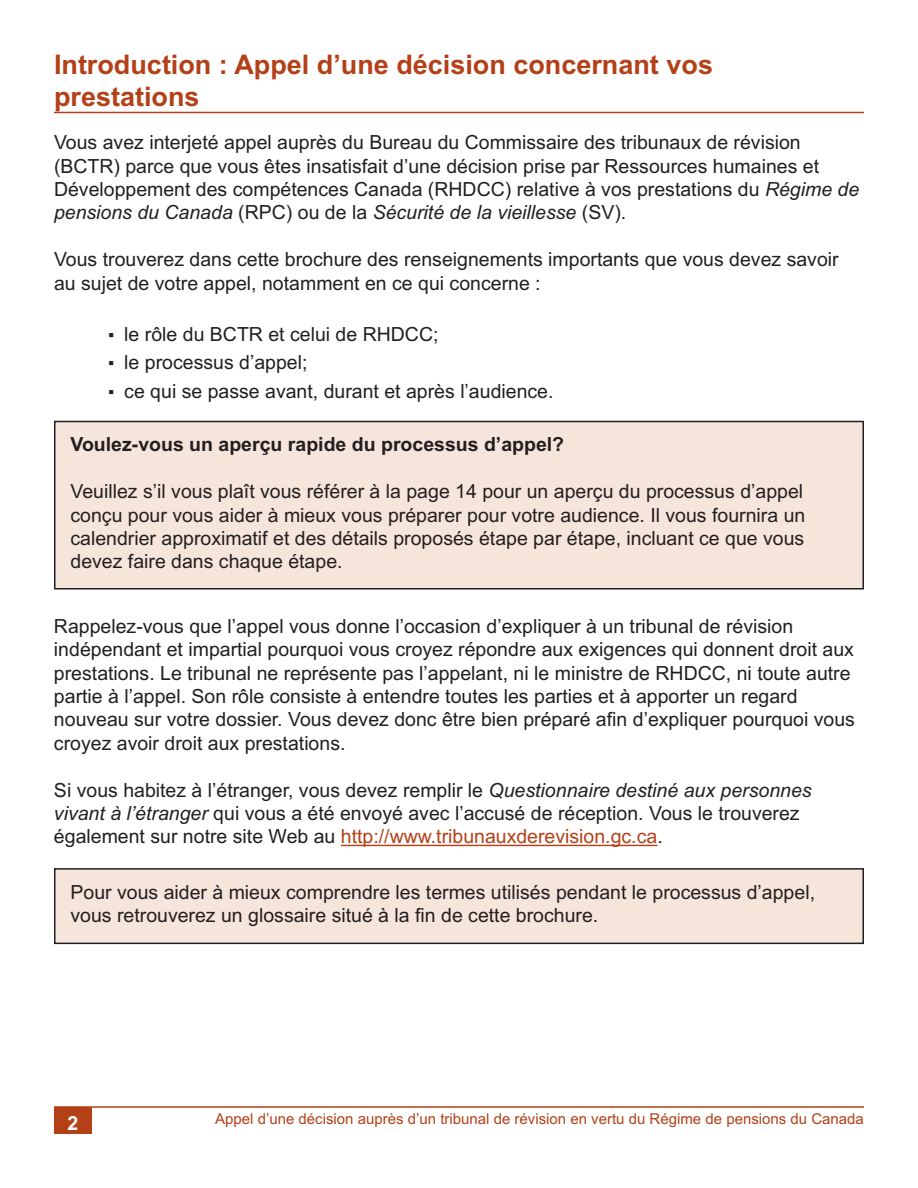
<style>
.page{position:relative;width:918px;height:1188px;background:#fff}
.page>*{position:absolute;margin:0;border:0;box-sizing:border-box;transform-origin:0 0}
.t1{font:700 27px/32.4px "Arial";color:#b44018}
.t2{font:19.5px/23.4px "Arial";color:#231f20}
.t3{font:700 19.5px "Arial";color:#231f20}
.t4{font:700 19.5px "Arial";color:#fff}
.t5{font:15px "Arial";color:#b44018}
.s1{font-style:italic}
.s2{font-size:18px}
.s3{color:#b44018}
</style>
<div class="page">
<div style="left:54px;top:1107px;width:38px;height:27px;background:#b44018"></div>
<hr style="left:54px;top:1106px;width:810px;height:2px;background:#b44018">
<hr style="left:54px;top:112px;width:810px;height:1px;background:#b44018">
<hr style="left:341px;top:845px;width:316px;height:1px;background:#b44018">
<div style="left:55px;top:422px;width:808px;height:167px;background:#f6e5da"></div>
<div style="left:54px;top:421px;width:810px;height:169px;border:2px solid #231f20"></div>
<div style="left:55px;top:869px;width:808px;height:74px;background:#f6e5da"></div>
<div style="left:54px;top:868px;width:810px;height:76px;border:2px solid #231f20"></div>
<h1 class="t1" style="left:54px;top:48px;width:661px">Introduction : Appel d’une décision concernant vos prestations</h1>
<p class="t2" style="left:54px;top:131px;width:807px">Vous avez interjeté appel auprès du Bureau du Commissaire des tribunaux de révision (BCTR) parce que vous êtes insatisfait d’une décision prise par Ressources humaines et Développement des compétences Canada (RHDCC) relative à vos prestations du <span class="s1">Régime de pensions du Canada</span> (RPC) ou de la <span class="s1">Sécurité de la vieillesse</span> (SV).</p>
<p class="t2" style="left:54px;top:248px;width:786px">Vous trouverez dans cette brochure des renseignements importants que vous devez savoir au sujet de votre appel, notamment en ce qui concerne :</p>
<p class="t2" style="left:108px;top:322px;width:332px"><span class="s2">▪</span> le rôle du BCTR et celui de RHDCC;</p>
<p class="t2" style="left:108px;top:351px;width:201px"><span class="s2">▪</span> le processus d’appel;</p>
<p class="t2" style="left:108px;top:379px;width:447px"><span class="s2">▪</span> ce qui se passe avant, durant et après l’audience.</p>
<p class="t3" style="left:70px;top:433px;width:495px">Voulez-vous un aperçu rapide du processus d’appel?</p>
<p class="t2" style="left:70px;top:480px;width:736px;text-align:justify">Veuillez s’il vous plaît vous référer à la page 14 pour un aperçu du processus d’appel conçu pour vous aider à mieux vous préparer pour votre audience. Il vous fournira un calendrier approximatif et des détails proposés étape par étape, incluant ce que vous devez faire dans chaque étape.</p>
<p class="t2" style="left:54px;top:614px;width:803px">Rappelez-vous que l’appel vous donne l’occasion d’expliquer à un tribunal de révision indépendant et impartial pourquoi vous croyez répondre aux exigences qui donnent droit aux prestations. Le tribunal ne représente pas l’appelant, ni le ministre de RHDCC, ni toute autre partie à l’appel. Son rôle consiste à entendre toutes les parties et à apporter un regard nouveau sur votre dossier. Vous devez donc être bien préparé afin d’expliquer pourquoi vous croyez avoir droit aux prestations.</p>
<p class="t2" style="left:54px;top:778px;width:759px">Si vous habitez à l’étranger, vous devez remplir le <span class="s1">Questionnaire destiné aux personnes vivant à l’étranger</span> qui vous a été envoyé avec l’accusé de réception. Vous le trouverez également sur notre site Web au <span class="s3">http://www.tribunauxderevision.gc.ca</span>.</p>
<p class="t2" style="left:70px;top:880px;width:746px">Pour vous aider à mieux comprendre les termes utilisés pendant le processus d’appel, vous retrouverez un glossaire situé à la fin de cette brochure.</p>
<p class="t4" style="left:67px;top:1112px;width:12px">2</p>
<p class="t5" style="left:215px;top:1110px;width:650px">Appel d’une décision auprès d’un tribunal de révision en vertu du Régime de pensions du Canada</p>
</div>
